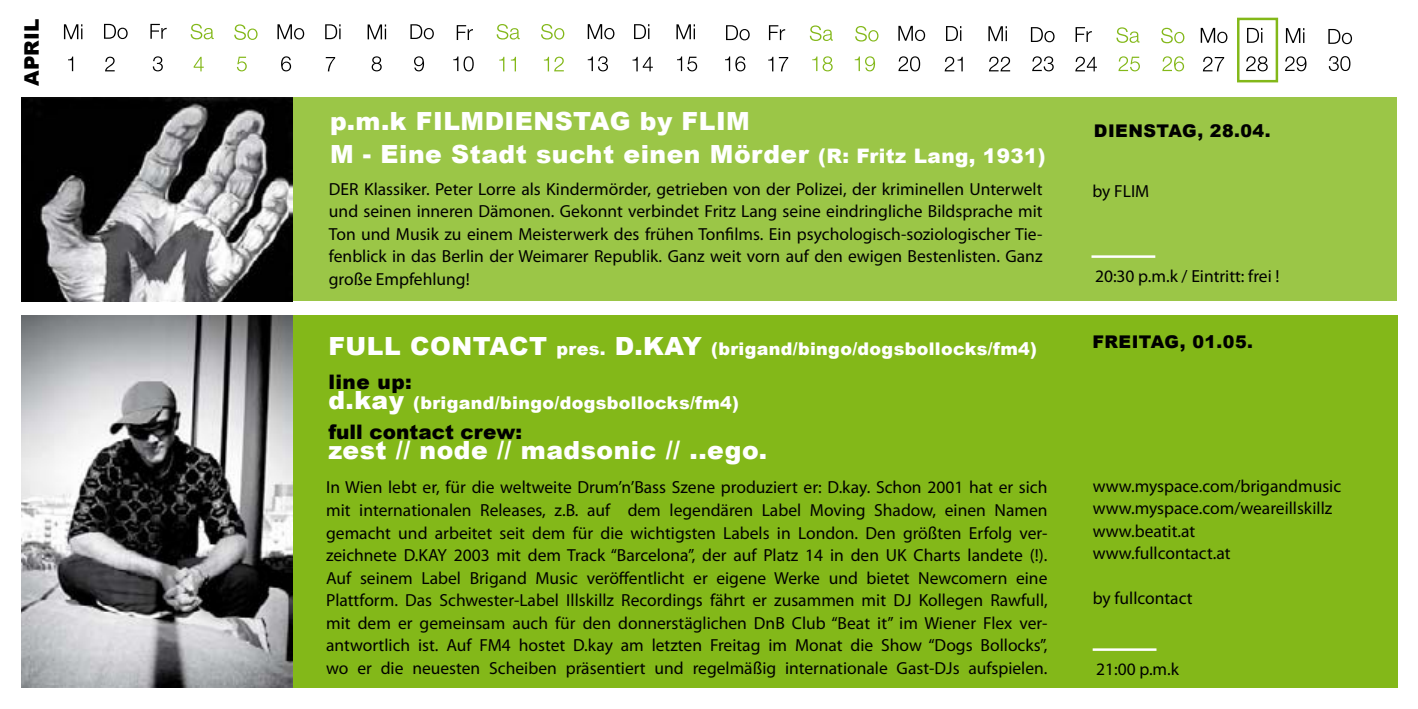
<style>
.page{position:relative;width:1418px;height:709px;background:#fff}
.page>*{position:absolute;margin:0;border:0;box-sizing:border-box;transform-origin:0 0}
.t1{font:900 25px/32.5px "Arial";letter-spacing:.02em;color:#fff}
.t2{font:900 20px "Arial";color:#000}
.t3{font:17.5px/22.5px "Myriad Pro";color:#000;text-align:justify}
.t4{font:900 17.5px "Arial";letter-spacing:.02em;color:#fff}
.t5{font:900 17.5px "Arial";letter-spacing:.025em;color:#000}
.s1{font-size:20px}
.s2{font-size:25px}
</style>
<div class="page">
<div style="left:21px;top:97px;width:1375px;height:204px;background:#9bc647"></div>
<img style="left:21px;top:97px;width:271px;height:204px">
<div style="left:21px;top:315px;width:1376px;height:372px;background:#83b819"></div>
<hr style="left:1092px;top:648px;width:64px;height:3px;background:#fff">
<img style="left:21px;top:315px;width:271px;height:372px">
<hr style="left:1091px;top:255px;width:64px;height:3px;background:#fff">
<svg style="left:768px;top:57px;width:20px;height:14px"></svg>
<svg style="left:812px;top:56px;width:20px;height:15px"></svg>
<svg style="left:854px;top:56px;width:21px;height:15px"></svg>
<svg style="left:898px;top:56px;width:22px;height:15px"></svg>
<svg style="left:944px;top:57px;width:18px;height:14px"></svg>
<svg style="left:989px;top:57px;width:21px;height:14px"></svg>
<svg style="left:1075px;top:57px;width:21px;height:14px"></svg>
<svg style="left:1118px;top:56px;width:21px;height:15px"></svg>
<svg style="left:1162px;top:56px;width:22px;height:15px"></svg>
<svg style="left:1202px;top:57px;width:22px;height:14px"></svg>
<svg style="left:1246px;top:56px;width:21px;height:15px"></svg>
<svg style="left:1032px;top:56px;width:21px;height:15px"></svg>
<svg style="left:1285px;top:56px;width:21px;height:15px"></svg>
<svg style="left:1328px;top:56px;width:22px;height:15px"></svg>
<svg style="left:457px;top:25px;width:16px;height:15px"></svg>
<svg style="left:190px;top:24px;width:24px;height:15px"></svg>
<svg style="left:68px;top:57px;width:5px;height:14px"></svg>
<svg style="left:153px;top:56px;width:10px;height:15px"></svg>
<svg style="left:194px;top:57px;width:10px;height:14px"></svg>
<svg style="left:237px;top:57px;width:10px;height:14px"></svg>
<svg style="left:281px;top:56px;width:10px;height:15px"></svg>
<svg style="left:326px;top:57px;width:9px;height:14px"></svg>
<svg style="left:371px;top:56px;width:11px;height:15px"></svg>
<svg style="left:105px;top:57px;width:10px;height:14px"></svg>
<svg style="left:453px;top:56px;width:21px;height:15px"></svg>
<svg style="left:499px;top:57px;width:5px;height:14px"></svg>
<svg style="left:511px;top:57px;width:5px;height:14px"></svg>
<svg style="left:544px;top:57px;width:20px;height:14px"></svg>
<svg style="left:587px;top:56px;width:21px;height:15px"></svg>
<svg style="left:632px;top:57px;width:21px;height:14px"></svg>
<svg style="left:677px;top:56px;width:20px;height:15px"></svg>
<svg style="left:414px;top:56px;width:10px;height:15px"></svg>
<svg style="left:725px;top:56px;width:20px;height:15px"></svg>
<svg style="left:64px;top:24px;width:18px;height:15px"></svg>
<svg style="left:150px;top:24px;width:17px;height:15px"></svg>
<svg style="left:104px;top:24px;width:24px;height:15px"></svg>
<svg style="left:234px;top:24px;width:23px;height:16px"></svg>
<svg style="left:277px;top:24px;width:27px;height:15px"></svg>
<svg style="left:325px;top:24px;width:15px;height:15px"></svg>
<svg style="left:410px;top:24px;width:24px;height:15px"></svg>
<svg style="left:367px;top:24px;width:19px;height:15px"></svg>
<svg style="left:541px;top:24px;width:23px;height:16px"></svg>
<svg style="left:496px;top:24px;width:23px;height:16px"></svg>
<svg style="left:587px;top:24px;width:27px;height:15px"></svg>
<svg style="left:634px;top:24px;width:15px;height:15px"></svg>
<svg style="left:676px;top:24px;width:19px;height:15px"></svg>
<svg style="left:769px;top:25px;width:16px;height:15px"></svg>
<svg style="left:726px;top:25px;width:23px;height:15px"></svg>
<svg style="left:809px;top:25px;width:23px;height:16px"></svg>
<svg style="left:855px;top:26px;width:23px;height:16px"></svg>
<svg style="left:898px;top:26px;width:27px;height:15px"></svg>
<svg style="left:946px;top:26px;width:15px;height:15px"></svg>
<svg style="left:988px;top:26px;width:18px;height:15px"></svg>
<svg style="left:1075px;top:27px;width:16px;height:15px"></svg>
<svg style="left:1030px;top:27px;width:24px;height:15px"></svg>
<svg style="left:1116px;top:27px;width:23px;height:16px"></svg>
<svg style="left:1161px;top:28px;width:23px;height:15px"></svg>
<svg style="left:1200px;top:28px;width:27px;height:15px"></svg>
<svg style="left:1247px;top:28px;width:15px;height:15px"></svg>
<svg style="left:1285px;top:28px;width:19px;height:15px"></svg>
<svg style="left:1328px;top:29px;width:23px;height:15px"></svg>
<div style="left:1236px;top:18px;width:42px;height:64px;border:2px solid #83b819"></div>
<p class="t2" style="left:17px;top:86px;width:68px;rotate:-90deg">APRIL</p>
<h1 class="t1" style="left:330px;top:104px;width:717px">p.m.k FILMDIENSTAG by FLIM<br>M - Eine Stadt sucht einen Mörder <span class="s1">(R: Fritz Lang, 1931)</span></h1>
<p class="t3" style="left:329px;top:177px;width:715px">DER Klassiker. Peter Lorre als Kindermörder, getrieben von der Polizei, der kriminellen Unterwelt und seinen inneren Dämonen. Gekonnt verbindet Fritz Lang seine eindringliche Bildsprache mit Ton und Musik zu einem Meisterwerk des frühen Tonfilms. Ein psychologisch-soziologischer Tie&shy;fenblick in das Berlin der Weimarer Republik. Ganz weit vorn auf den ewigen Bestenlisten. Ganz große Empfehlung!</p>
<p class="t4" style="left:328px;top:335px;width:710px"><span class="s2">FULL CONTACT</span> pres. <span class="s2">D.KAY</span> (brigand/bingo/dogsbollocks/fm4)</p>
<p class="t2" style="left:328px;top:367px;width:85px">line up:</p>
<p class="t4" style="left:328px;top:389px;width:412px"><span class="s2">d.kay</span> (brigand/bingo/dogsbollocks/fm4)</p>
<p class="t2" style="left:328px;top:417px;width:195px">full contact crew:</p>
<h1 class="t1" style="left:328px;top:432px;width:440px">zest // node // madsonic // ..ego.</h1>
<p class="t3" style="left:326px;top:476px;width:723px">In Wien lebt er, für die weltweite Drum’n’Bass Szene produziert er: D.kay. Schon 2001 hat er sich mit internationalen Releases, z.B. auf dem legendären Label Moving Shadow, einen Namen gemacht und arbeitet seit dem für die wichtigsten Labels in London. Den größten Erfolg ver&shy;zeichnete D.KAY 2003 mit dem Track “Barcelona”, der auf Platz 14 in den UK Charts landete (!).<br>Auf seinem Label Brigand Music veröffentlicht er eigene Werke und bietet Newcomern eine Plattform. Das Schwester-Label Illskillz Recordings fährt er zusammen mit DJ Kollegen Rawfull, mit dem er gemeinsam auch für den donnerstäglichen DnB Club “Beat it” im Wiener Flex ver&shy;antwortlich ist. Auf FM4 hostet D.kay am letzten Freitag im Monat die Show “Dogs Bollocks”, wo er die neuesten Scheiben präsentiert und regelmäßig internationale Gast-DJs aufspielen.</p>
<p class="t5" style="left:1093px;top:118px;width:178px">DIENSTAG, 28.04.</p>
<p class="t3" style="left:1092px;top:179px;width:58px">by FLIM</p>
<p class="t3" style="left:1095px;top:265px;width:186px">20:30 p.m.k / Eintritt: frei !</p>
<p class="t5" style="left:1092px;top:329px;width:162px">FREITAG, 01.05.</p>
<p class="t3" style="left:1092px;top:474px;width:250px;text-align:left">www.myspace.com/brigandmusic www.myspace.com/weareillskillz www.beatit.at<br>www.fullcontact.at</p>
<p class="t3" style="left:1092px;top:587px;width:101px">by fullcontact</p>
<p class="t3" style="left:1096px;top:658px;width:84px">21:00 p.m.k</p>
</div>
